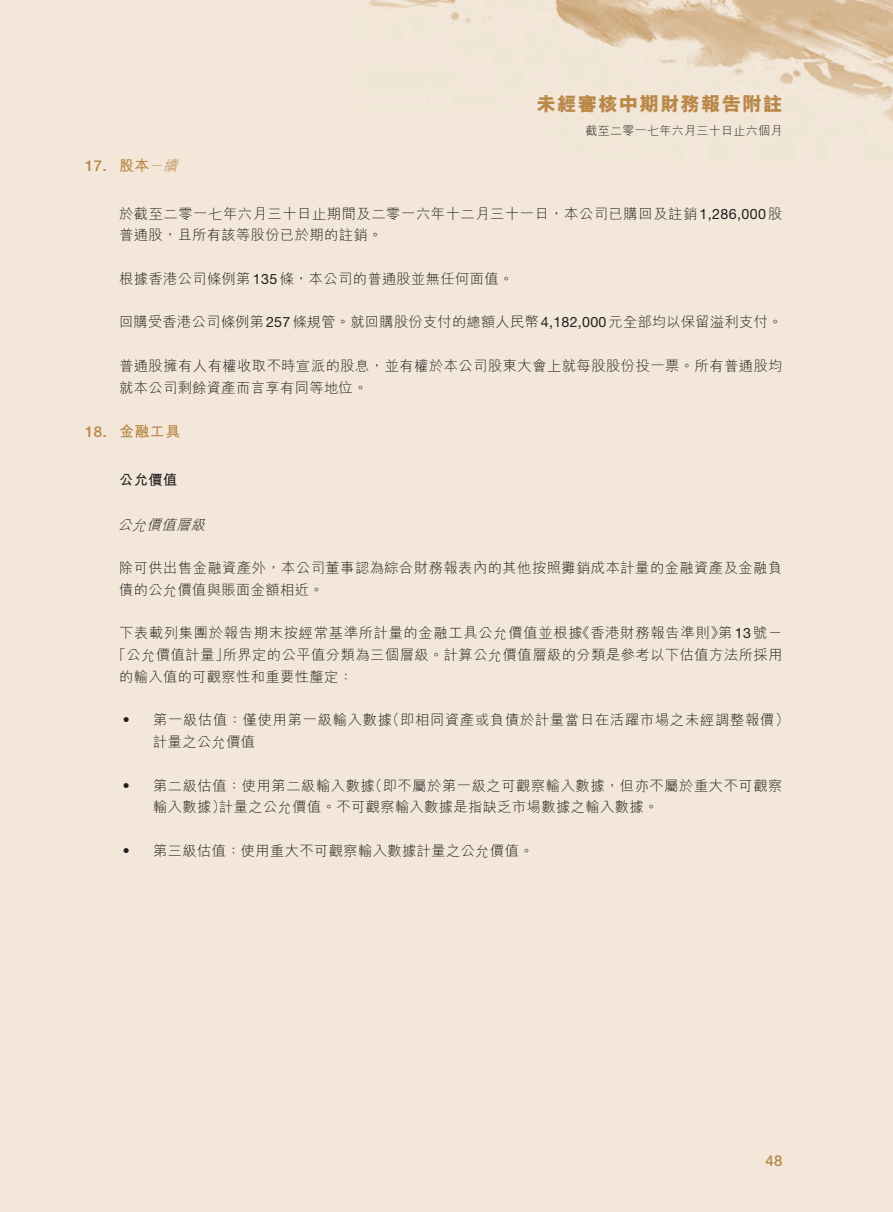
<style>
.page{position:relative;width:893px;height:1212px;background:#fff}
.page>*{position:absolute;margin:0;border:0;box-sizing:border-box;transform-origin:0 0}
.t1{font:800 19.5px "M Hei HK";letter-spacing:.055em;color:#b98747}
._3__標題{font:500 15px "Helvetica Neue LT Std";color:#b98747}
._3__標題-2{font:700 15px "M Hei HK";letter-spacing:.03em;color:#b98747}
._1__內文{font:300 14.25px/21.8px "M Hei HK";letter-spacing:.035em;color:#231f20}
._1__內文-2{font:300 14.25px "M Hei HK";letter-spacing:.055em;color:#231f20}
._5__副副標題{font:italic 300 14.25px "M Hei HK";color:#231f20}
._4__副標題{font:700 14.25px "M Hei HK";color:#231f20}
._3__標題-3{font:italic 300 14.25px "M Hei HK";color:#b98747}
.t2{font:300 12px "M Hei HK";letter-spacing:.03em;color:#231f20}
.s1{font-weight:300;font-style:italic;font-size:14.25px}
.s2{font-family:"Helvetica Neue LT Std";font-weight:400}
</style>
<div class="page">
<p class="_3__標題" style="left:85px;top:156px;width:23px">17.</p>
<p class="_3__標題" style="left:85px;top:422px;width:23px">18.</p>
<p class="_3__標題-2" style="left:119px;top:154px;width:49px">股本<span class="s1">－</span></p>
<p class="_3__標題-3" style="left:163px;top:158px;width:20px">續</p>
<h1 class="t1" style="left:536px;top:94px;width:248px">未經審核中期財務報告附註</h1>
<p class="t2" style="left:585px;top:124px;width:199px">截至二零一七年六月三十日止六個月</p>
<p class="_1__內文" style="left:119px;top:202px;width:665px">於截至二零一七年六月三十日止期間及二零一六年十二月三十一日，本公司已購回及註銷<span class="s2">1,286,000</span>股普通股，且所有該等股份已於期的註銷。</p>
<p class="_1__內文" style="left:119px;top:267px;width:396px">根據香港公司條例第<span class="s2">135</span>條，本公司的普通股並無任何面值。</p>
<p class="_1__內文" style="left:119px;top:311px;width:665px">回購受香港公司條例第<span class="s2">257</span>條規管。就回購股份支付的總額人民幣<span class="s2">4,182,000</span>元全部均以保留溢利支付。</p>
<p class="_1__內文" style="left:119px;top:354px;width:665px">普通股擁有人有權收取不時宣派的股息，並有權於本公司股東大會上就每股股份投一票。所有普通股均就本公司剩餘資產而言享有同等地位。</p>
<p class="_3__標題-2" style="left:119px;top:420px;width:63px">金融工具</p>
<p class="_4__副標題" style="left:119px;top:470px;width:60px">公允價值</p>
<p class="_5__副副標題" style="left:118px;top:517px;width:93px">公允價值層級</p>
<p class="_1__內文" style="left:119px;top:557px;width:665px">除可供出售金融資產外，本公司董事認為綜合財務報表內的其他按照攤銷成本計量的金融資產及金融負債的公允價值與賬面金額相近。</p>
<p class="_1__內文" style="left:576px;top:622px;width:208px">《香港財務報告準則 第》 <span class="s2">13</span>號－</p>
<p class="_1__內文" style="left:223px;top:622px;width:561px;text-indent:-104px">下表載列集團於報告期末按經常基準所計量的金融工具公允價值並根據<br>所界定的公平值分類為三個層級。計算公允價值層級的分類是參考以下估值方法所採用</p>
<p class="_1__內文" style="left:119px;top:644px;width:235px;text-indent:-7px">「公允價值計量」<br>的輸入值的可觀察性和重要性釐定：</p>
<p class="_1__內文" style="left:119px;top:709px;width:16px">‧</p>
<p class="_1__內文" style="left:119px;top:774px;width:16px">‧</p>
<p class="_1__內文" style="left:119px;top:839px;width:16px">‧</p>
<p class="_1__內文-2" style="left:385px;top:713px;width:406px">（即相同資產或負債於計量當日在活躍市場之未經調整報價(</p>
<p class="_1__內文-2" style="left:153px;top:713px;width:240px">第一級估值：僅使用第一級輸入數據</p>
<p class="_1__內文" style="left:153px;top:731px;width:104px">計量之公允價值</p>
<p class="_1__內文" style="left:368px;top:774px;width:416px">（即不屬於第一級之可觀察輸入數據，但亦不屬於重大不可觀察</p>
<p class="_1__內文" style="left:153px;top:774px;width:223px">第二級估值：使用第二級輸入數據</p>
<p class="_1__內文" style="left:153px;top:796px;width:74px">輸入數據）</p>
<p class="_1__內文" style="left:153px;top:839px;width:382px">第三級估值：使用重大不可觀察輸入數據計量之公允價值。</p>
<p class="_1__內文" style="left:219px;top:796px;width:441px">計量之公允價值。不可觀察輸入數據是指缺乏市場數據之輸入數據。</p>
<p class="_3__標題" style="left:765px;top:1151px;width:19px">48</p>
</div>
